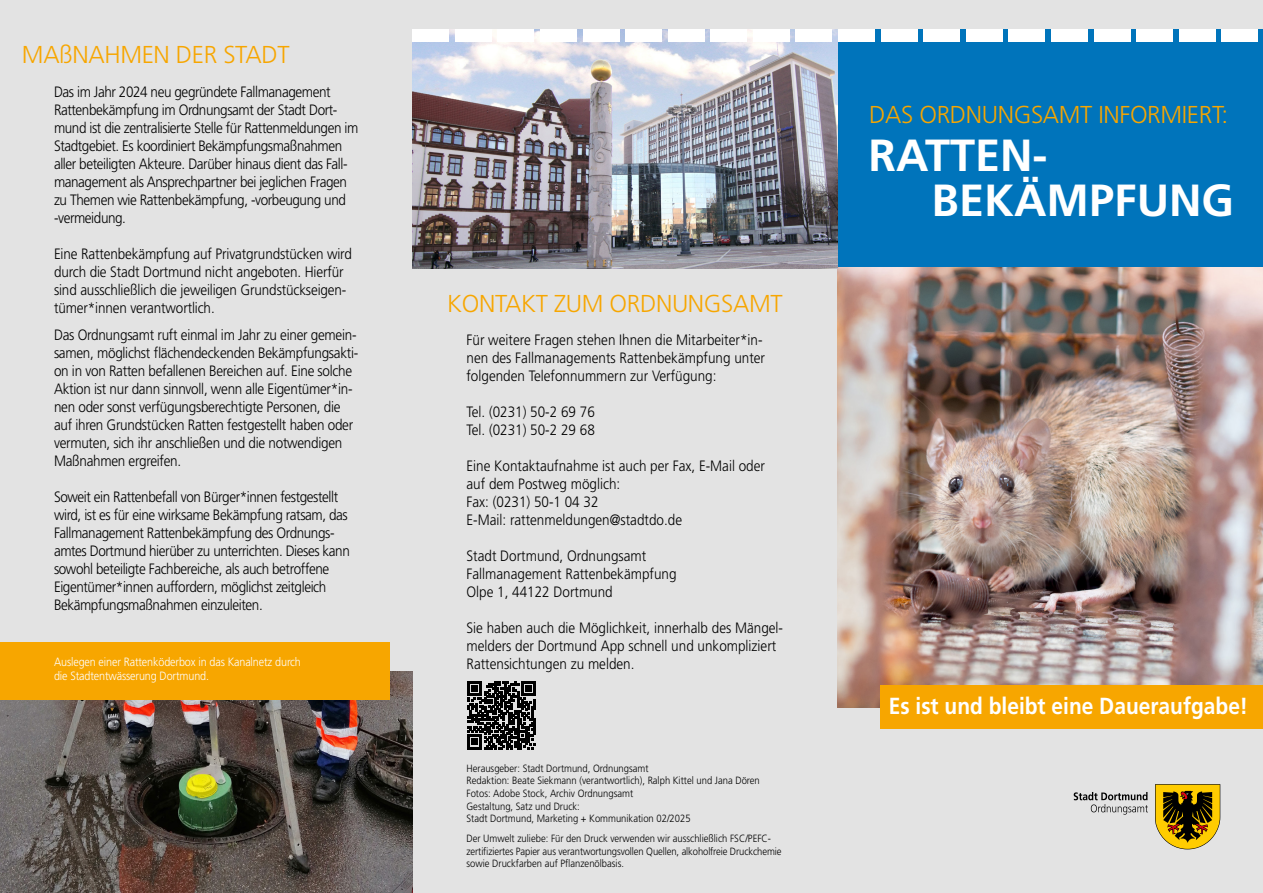
<style>
.page{position:relative;width:1263px;height:893px;background:#e3e3e3}
.page>*{position:absolute;margin:0;border:0;box-sizing:border-box;transform-origin:0 0}
.t1{font:700 45px "Frutiger LT Pro";color:#fff}
.t2{font:300 24.45px "Frutiger LT Pro";letter-spacing:-.015em;color:#f7a600}
.t3{font:700 23.25px "Frutiger LT Pro";color:#fff;scale:.9 1}
.t4{font:300 15px/18px "Frutiger LT Pro";letter-spacing:-.02em;color:#000;scale:.9 1}
.t5{font:300 15px/18px "Frutiger LT Pro";color:#000;scale:.9 1}
.t6{font:300 12px/14.4px "Frutiger LT Pro";letter-spacing:-.01em;color:#fff;scale:.9 1}
.t7{font:300 10.5px/12.6px "Frutiger LT Pro";color:#000;scale:.9 1}
</style>
<div class="page">
<div style="left:412px;top:30px;width:851px;height:238px;background:#0074bb"></div>
<img style="left:0;top:672px;width:412px;height:221px">
<img style="left:838px;top:268px;width:425px;height:440px">
<svg style="left:1155px;top:784px;width:65px;height:65px;background:#967917"></svg>
<svg style="left:1074px;top:792px;width:74px;height:23px"></svg>
<div style="left:880px;top:685px;width:383px;height:43px;background:#f7a600"></div>
<div style="left:0;top:642px;width:389px;height:57px;background:#f7a600"></div>
<img style="left:412px;top:30px;width:426px;height:238px">
<div style="left:1051px;top:30px;width:37px;height:12px;background:#fff"></div>
<div style="left:711px;top:30px;width:36px;height:12px;background:#fff"></div>
<div style="left:540px;top:30px;width:37px;height:12px;background:#fff"></div>
<div style="left:1222px;top:30px;width:36px;height:12px;background:#fff"></div>
<div style="left:881px;top:30px;width:36px;height:12px;background:#fff"></div>
<div style="left:455px;top:30px;width:36px;height:12px;background:#fff"></div>
<div style="left:1136px;top:30px;width:37px;height:12px;background:#fff"></div>
<div style="left:796px;top:30px;width:36px;height:12px;background:#fff"></div>
<div style="left:625px;top:30px;width:37px;height:12px;background:#fff"></div>
<div style="left:966px;top:30px;width:36px;height:12px;background:#fff"></div>
<div style="left:412px;top:30px;width:37px;height:12px;background:#fff"></div>
<div style="left:1094px;top:30px;width:36px;height:12px;background:#fff"></div>
<div style="left:753px;top:30px;width:36px;height:12px;background:#fff"></div>
<div style="left:583px;top:30px;width:36px;height:12px;background:#fff"></div>
<div style="left:923px;top:30px;width:37px;height:12px;background:#fff"></div>
<div style="left:498px;top:30px;width:36px;height:12px;background:#fff"></div>
<div style="left:1179px;top:30px;width:36px;height:12px;background:#fff"></div>
<div style="left:838px;top:30px;width:37px;height:12px;background:#fff"></div>
<div style="left:668px;top:30px;width:36px;height:12px;background:#fff"></div>
<div style="left:1009px;top:30px;width:36px;height:12px;background:#fff"></div>
<svg style="left:467px;top:681px;width:68px;height:68px"></svg>
<p class="t2" style="left:22px;top:40px;width:269px">MAßNAHMEN DER STADT</p>
<p class="t4" style="left:54px;top:83px;width:340px">Das im Jahr 2024 neu gegründete Fallmanagement Rattenbekämpfung im Ordnungsamt der Stadt Dort&shy;mund ist die zentralisierte Stelle für Rattenmeldungen im Stadtgebiet. Es koordiniert Bekämpfungsmaßnahmen aller beteiligten Akteure. Darüber hinaus dient das Fall&shy;management als Ansprechpartner bei jeglichen Fragen zu Themen wie Rattenbekämpfung, -vorbeugung und -vermeidung.</p>
<p class="t4" style="left:54px;top:245px;width:332px">Eine Rattenbekämpfung auf Privatgrundstücken wird durch die Stadt Dortmund nicht angeboten. Hierfür sind ausschließlich die jeweiligen Grundstückseigen&shy;tümer*innen verantwortlich.</p>
<p class="t4" style="left:54px;top:326px;width:340px">Das Ordnungsamt ruft einmal im Jahr zu einer gemein&shy;samen, möglichst flächendeckenden Bekämpfungsakti&shy;on in von Ratten befallenen Bereichen auf. Eine solche Aktion ist nur dann sinnvoll, wenn alle Eigentümer*in&shy;nen oder sonst verfügungsberechtigte Personen, die auf ihren Grundstücken Ratten festgestellt haben oder vermuten, sich ihr anschließen und die notwendigen Maßnahmen ergreifen.</p>
<p class="t4" style="left:54px;top:488px;width:330px">Soweit ein Rattenbefall von Bürger*innen festgestellt wird, ist es für eine wirksame Bekämpfung ratsam, das Fallmanagement Rattenbekämpfung des Ordnungs&shy;amtes Dortmund hierüber zu unterrichten. Dieses kann sowohl beteiligte Fachbereiche, als auch betroffene Eigentümer*innen auffordern, möglichst zeitgleich Bekämpfungsmaßnahmen einzuleiten.</p>
<p class="t6" style="left:54px;top:655px;width:276px">Auslegen einer Rattenköderbox in das Kanalnetz durch die Stadtentwässerung Dortmund.</p>
<p class="t2" style="left:447px;top:289px;width:337px">KONTAKT ZUM ORDNUNGSAMT</p>
<p class="t5" style="left:466px;top:331px;width:333px">Für weitere Fragen stehen Ihnen die Mitarbeiter*in&shy;nen des Fallmanagements Rattenbekämpfung unter folgenden Telefonnummern zur Verfügung:</p>
<p class="t5" style="left:466px;top:403px;width:144px">Tel. (0231) 50-2 69 76</p>
<p class="t5" style="left:466px;top:421px;width:144px">Tel. (0231) 50-2 29 68</p>
<p class="t5" style="left:466px;top:457px;width:333px">Eine Kontaktaufnahme ist auch per Fax, E-Mail oder auf dem Postweg möglich:</p>
<p class="t5" style="left:466px;top:493px;width:148px">Fax: (0231) 50-1 04 32</p>
<p class="t5" style="left:466px;top:511px;width:241px">E-Mail: rattenmeldungen@stadtdo.de</p>
<p class="t5" style="left:466px;top:547px;width:201px">Stadt Dortmund, Ordnungsamt</p>
<p class="t5" style="left:466px;top:565px;width:235px">Fallmanagement Rattenbekämpfung</p>
<p class="t5" style="left:466px;top:583px;width:164px">Olpe 1, 44122 Dortmund</p>
<p class="t5" style="left:466px;top:619px;width:353px">Sie haben auch die Möglichkeit, innerhalb des Mängel&shy;melders der Dortmund App schnell und unkompliziert<br>Rattensichtungen zu melden.</p>
<p class="t7" style="left:466px;top:762px;width:204px">Herausgeber: Stadt Dortmund, Ordnungsamt</p>
<p class="t7" style="left:466px;top:774px;width:327px">Redaktion: Beate Siekmann (verantwortlich), Ralph Kittel und Jana Dören</p>
<p class="t7" style="left:466px;top:787px;width:187px">Fotos: Adobe Stock, Archiv Ordnungsamt</p>
<p class="t7" style="left:466px;top:800px;width:251px">Gestaltung, Satz und Druck:<br>Stadt Dortmund, Marketing + Kommunikation 02/2025</p>
<p class="t7" style="left:466px;top:832px;width:351px">Der Umwelt zuliebe: Für den Druck verwenden wir ausschließlich FSC/PEFC&shy;zertifiziertes Papier aus verantwortungsvollen Quellen, alkoholfreie Druckchemie sowie Druckfarben auf Pflanzenölbasis.</p>
<p class="t2" style="left:869px;top:100px;width:360px">DAS ORDNUNGSAMT INFORMIERT:</p>
<p class="t1" style="left:869px;top:129px;width:180px">RATTEN-</p>
<p class="t1" style="left:932px;top:174px;width:304px">BEKÄMPFUNG</p>
<p class="t3" style="left:889px;top:692px;width:401px">Es ist und bleibt eine Daueraufgabe!</p>
</div>
